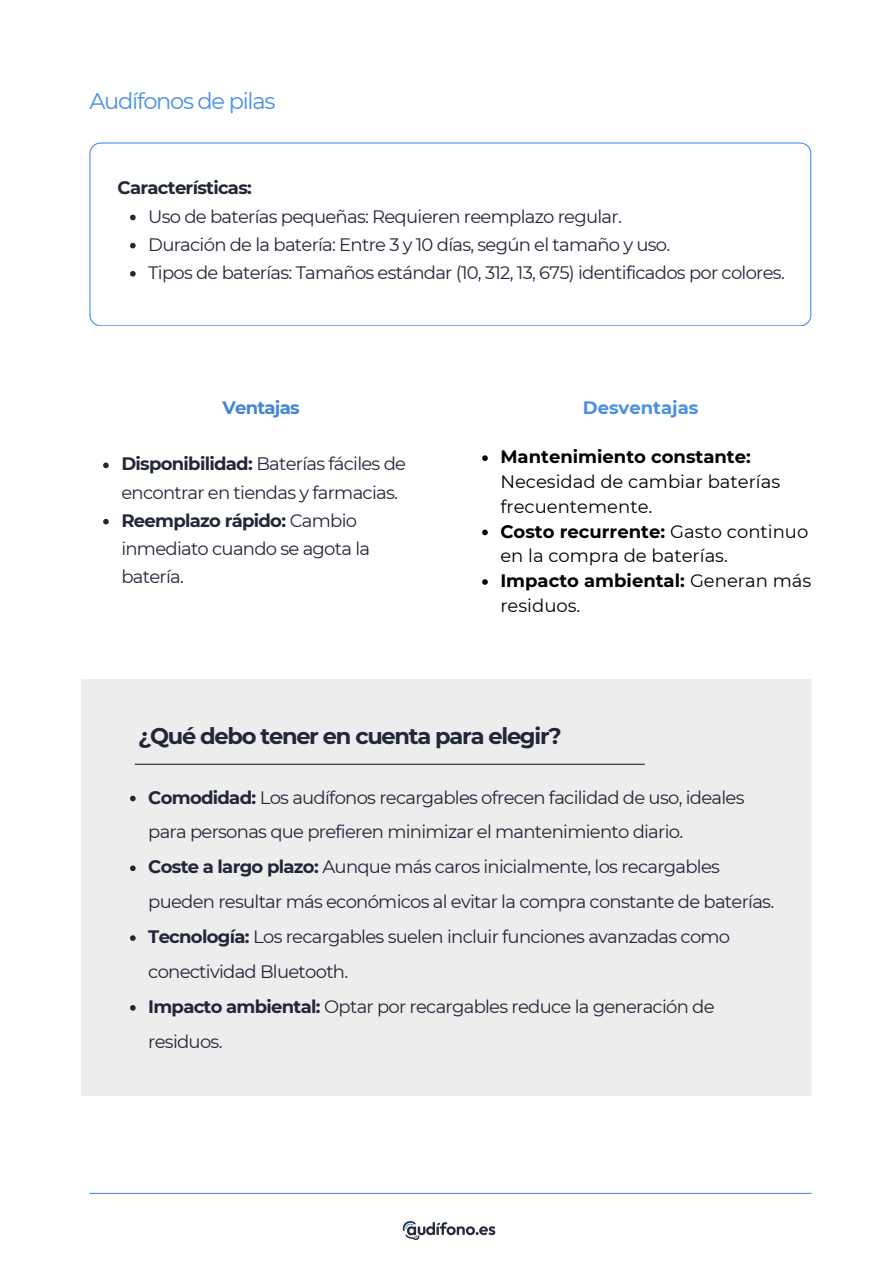
<style>
.page{position:relative;width:894px;height:1264px;background:#fff}
.page>*{position:absolute;margin:0;border:0;box-sizing:border-box;transform-origin:0 0}
.t1{font:700 22.5px "Montserrat";letter-spacing:-.055em;color:#212738}
.t2{font:22.5px "Montserrat";letter-spacing:-.055em;color:#498fe6}
.t3{font:18px/34.8px "Montserrat";letter-spacing:-.04em;color:#212738}
.t4{font:18px/24.8px "Montserrat";color:#000}
.t5{font:700 18px "Montserrat";letter-spacing:-.04em;color:#212738}
.t6{font:700 18px "Montserrat";color:#498fe6}
.t7{font:700 18px "Montserrat";letter-spacing:-.04em;color:#4284d5}
.s1{font-weight:700}
</style>
<div class="page">
<hr style="left:89px;top:1192px;width:722px;height:1px;background:#498fe6">
<img style="left:402px;top:1220px;width:94px;height:21px">
<svg style="left:89px;top:142px;width:721px;height:184px"></svg>
<svg style="left:130px;top:215px;width:6px;height:5px"></svg>
<svg style="left:130px;top:243px;width:6px;height:5px"></svg>
<svg style="left:130px;top:271px;width:6px;height:5px"></svg>
<svg style="left:103px;top:462px;width:6px;height:6px"></svg>
<svg style="left:103px;top:519px;width:6px;height:5px"></svg>
<svg style="left:482px;top:455px;width:5px;height:6px"></svg>
<svg style="left:482px;top:529px;width:5px;height:6px"></svg>
<svg style="left:482px;top:579px;width:5px;height:6px"></svg>
<div style="left:82px;top:680px;width:729px;height:415px;background:#ededed"></div>
<svg style="left:130px;top:795px;width:6px;height:6px"></svg>
<svg style="left:130px;top:865px;width:6px;height:6px"></svg>
<svg style="left:130px;top:935px;width:6px;height:5px"></svg>
<svg style="left:130px;top:1005px;width:6px;height:5px"></svg>
<hr style="left:135px;top:763px;width:509px;height:1px;background:#212738">
<h3 class="t2" style="left:89px;top:87px;width:187px">Audífonos de pilas</h3>
<p class="t5" style="left:118px;top:177px;width:136px">Características:</p>
<p class="t3" style="left:148px;top:199px;width:475px">Uso de baterías pequeñas: Requieren reemplazo regular.</p>
<p class="t3" style="left:148px;top:227px;width:523px">Duración de la batería: Entre 3 y 10 días, según el tamaño y uso.</p>
<h3 class="t3" style="left:148px;top:255px;width:638px">Tipos de baterías: Tamaños estándar (10, 312, 13, 675) identificados por colores.</h3>
<p class="t7" style="left:222px;top:397px;width:79px">Ventajas</p>
<p class="t3" style="left:121px;top:450px;width:286px;line-height:28.2px"><span class="s1">Disponibilidad:</span> Baterías fáciles de encontrar en tiendas y farmacias.</p>
<h3 class="t3" style="left:121px;top:506px;width:250px;line-height:28.2px"><span class="s1">Reemplazo rápido:</span> Cambio inmediato cuando se agota la batería.</h3>
<p class="t6" style="left:582px;top:396px;width:117px">Desventajas</p>
<p class="t4" style="left:500px;top:444px;width:281px"><span class="s1">Mantenimiento constante:<br></span>Necesidad de cambiar baterías frecuentemente.</p>
<p class="t4" style="left:500px;top:518px;width:309px"><span class="s1">Costo recurrente:</span> Gasto continuo en la compra de baterías.</p>
<p class="t4" style="left:500px;top:568px;width:312px"><span class="s1">Impacto ambiental:</span> Generan más residuos.</p>
<p class="t1" style="left:138px;top:721px;width:425px">¿Qué debo tener en cuenta para elegir?</p>
<p class="t3" style="left:148px;top:779px;width:597px"><span class="s1">Comodidad:</span> Los audífonos recargables ofrecen facilidad de uso, ideales para personas que prefieren minimizar el mantenimiento diario.</p>
<p class="t3" style="left:148px;top:849px;width:627px"><span class="s1">Coste a largo plazo:</span> Aunque más caros inicialmente, los recargables pueden resultar más económicos al evitar la compra constante de baterías.</p>
<p class="t3" style="left:148px;top:919px;width:583px"><span class="s1">Tecnología:</span> Los recargables suelen incluir funciones avanzadas como conectividad Bluetooth.</p>
<h1 class="t3" style="left:148px;top:989px;width:567px"><span class="s1">Impacto ambiental:</span> Optar por recargables reduce la generación de residuos.</h1>
</div>
